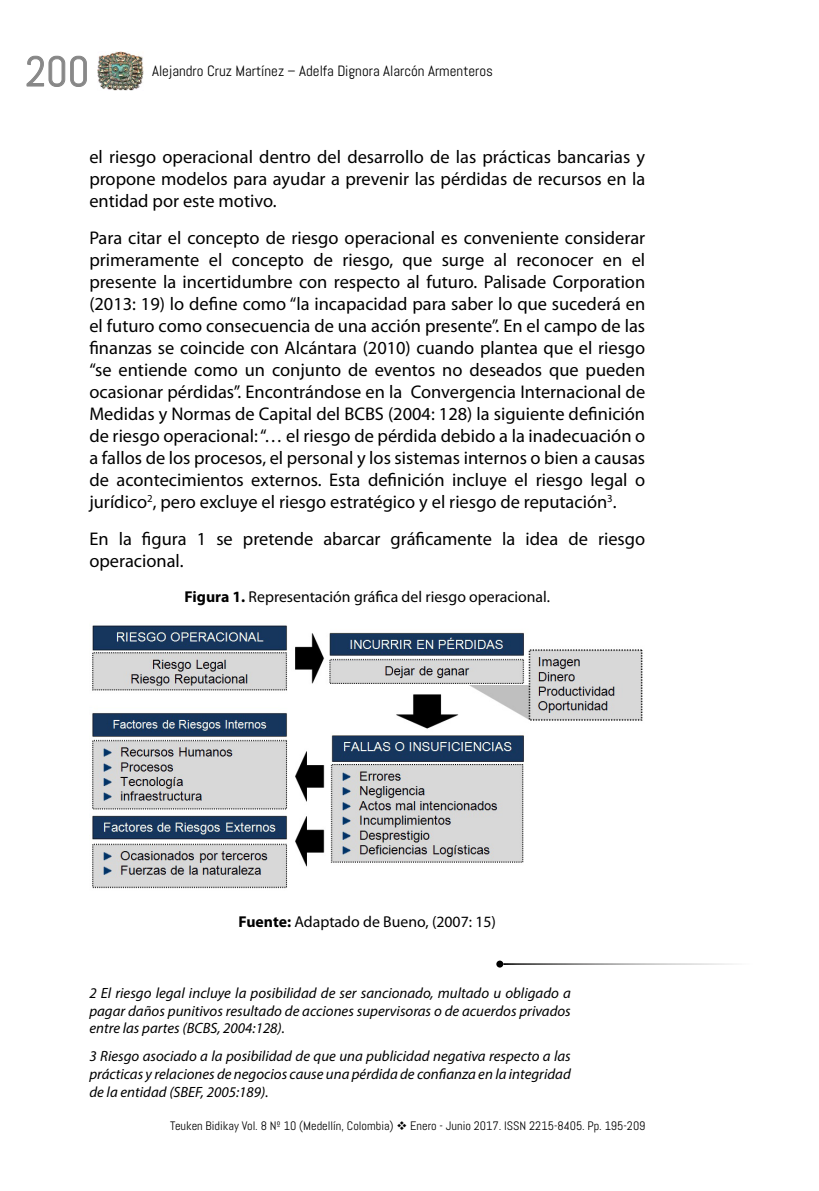
<style>
.page{position:relative;width:819px;height:1191px;background:#fff}
.page>*{position:absolute;margin:0;border:0;box-sizing:border-box;transform-origin:0 0}
.t1{font:42px "Abel";color:#878787}
.C__de_tex{font:18.38px/22.1px "Myriad Pro";color:#000;text-align:justify}
.tit__tablas{font:15.75px "Myriad Pro";color:#000}
.fuente{font:15.75px "Myriad Pro";color:#000}
.pie_de_página{font:italic 14.88px/17.8px "Myriad Pro";color:#000;text-align:justify}
.t2{font:14.88px "Abel";color:#000}
.t3{font:12.25px "Abel";color:#000}
.s1{font-weight:700}
</style>
<div class="page">
<img style="left:97px;top:52px;width:46px;height:39px">
<svg style="left:27px;top:56px;width:60px;height:31px"></svg>
<img style="left:92px;top:625px;width:551px;height:264px">
<div style="left:496px;top:960px;width:7px;height:7px;background:#000;border-radius:50%"></div>
<h1 class="t1" style="left:25px;top:45px;width:65px">200</h1>
<p class="t2" style="left:152px;top:61px;width:342px">Alejandro Cruz Martínez – Adelfa Dignora Alarcón Armenteros</p>
<p class="C__de_tex" style="left:89px;top:145px;width:557px">el riesgo operacional dentro del desarrollo de las prácticas bancarias y propone modelos para ayudar a prevenir las pérdidas de recursos en la entidad por este motivo.</p>
<p class="C__de_tex" style="left:89px;top:226px;width:557px">Para citar el concepto de riesgo operacional es conveniente considerar primeramente el concepto de riesgo, que surge al reconocer en el presente la incertidumbre con respecto al futuro. Palisade Corporation (2013: 19) lo define como “la incapacidad para saber lo que sucederá en el futuro como consecuencia de una acción presente”. En el campo de las finanzas se coincide con Alcántara (2010) cuando plantea que el riesgo “se entiende como un conjunto de eventos no deseados que pueden ocasionar pérdidas”. Encontrándose en la Convergencia Internacional de Medidas y Normas de Capital del BCBS (2004: 128) la siguiente definición de riesgo operacional: “… el riesgo de pérdida debido a la inadecuación o a fallos de los procesos, el personal y los sistemas internos o bien a causas de acontecimientos externos. Esta definición incluye el riesgo legal o jurídico<sup>2</sup>, pero excluye el riesgo estratégico y el riesgo de reputación<sup>3</sup>.</p>
<p class="C__de_tex" style="left:89px;top:528px;width:557px">En la figura 1 se pretende abarcar gráficamente la idea de riesgo operacional.</p>
<p class="tit__tablas" style="left:184px;top:586px;width:367px"><span class="s1">Figura 1.</span> Representación gráfica del riesgo operacional.</p>
<p class="fuente" style="left:238px;top:912px;width:259px"><span class="s1">Fuente:</span> Adaptado de Bueno, (2007: 15)</p>
<p class="pie_de_página" style="left:89px;top:983px;width:483px">2 El riesgo legal incluye la posibilidad de ser sancionado, multado u obligado a pagar daños punitivos resultado de acciones supervisoras o de acuerdos privados entre las partes (BCBS, 2004:128).</p>
<p class="pie_de_página" style="left:89px;top:1047px;width:483px">3 Riesgo asociado a la posibilidad de que una publicidad negativa respecto a las prácticas y relaciones de negocios cause una pérdida de confianza en la integridad de la entidad (SBEF, 2005:189).</p>
<p class="t3" style="left:170px;top:1118px;width:477px">Teuken Bidikay Vol. 8 Nº 10 (Medellín, Colombia) ❖ Enero - Junio 2017. ISSN 2215-8405. Pp. 195-209</p>
</div>
